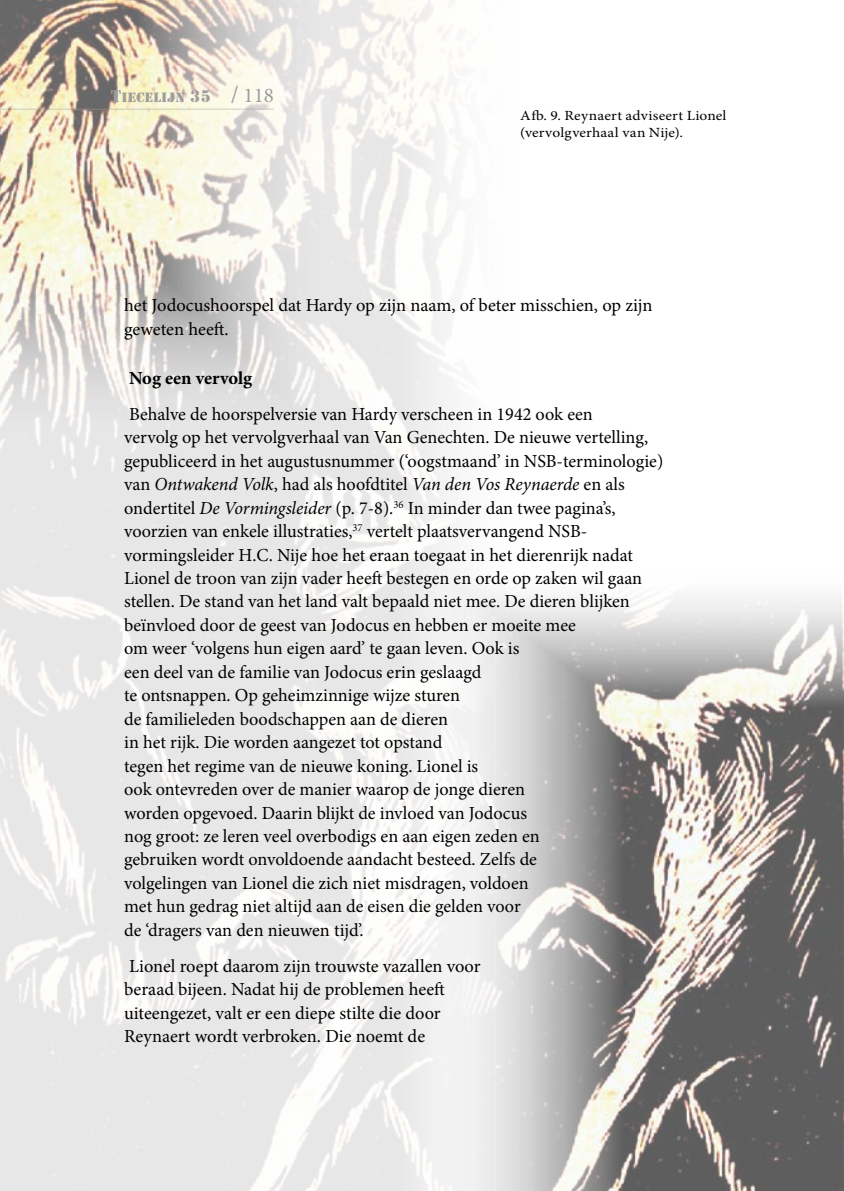
<style>
.page{position:relative;width:844px;height:1191px;background:#fff}
.page>*{position:absolute;margin:0;border:0;box-sizing:border-box;transform-origin:0 0}
.t1{font:18.38px/23.4px "Minion Pro";color:#000}
.t2{font:700 18.38px "Minion Pro";letter-spacing:-.005em;color:#000}
.t3{font:14px/16.8px "Minion Pro";letter-spacing:.01em;color:#000;scale:1.1 1}
.t4{font:14px "Stencil";color:#9d9d9c}
.s1{font-size:17.5px}
.s2{font-family:"Minion Pro";font-size:24.5px}
.s3{font-family:"Minion Pro";font-size:21px}
.s4{font-style:italic}
</style>
<div class="page">
<img style="left:0;top:0;width:448px;height:1191px">
<img style="left:424px;top:559px;width:419px;height:632px">
<img style="left:0;top:0;width:334px;height:445px">
<hr style="left:0;top:109px;width:274px;height:1px;background:#9d9d9c">
<p class="t4" style="left:111px;top:90px;width:27px"><span class="s1">T</span>IECEL</p>
<p class="t4" style="left:161px;top:90px;width:114px">IJN <span class="s1">35</span> <span class="s2">/</span> <span class="s3">118</span></p>
<p class="t3" style="left:520px;top:108px;width:189px">Afb. 9. Reynaert adviseert Lionel (vervolgverhaal van Nije).</p>
<p class="t1" style="left:124px;top:293px;width:529px">het Jodocushoorspel dat Hardy op zijn naam, of beter misschien, op zijn geweten heeft.</p>
<p class="t2" style="left:129px;top:365px;width:125px">Nog een vervolg</p>
<p class="t1" style="left:124px;top:402px;width:540px">Behalve de hoorspelversie van Hardy verscheen in 1942 ook een<br>vervolg op het vervolgverhaal van Van Genechten. De nieuwe vertelling, gepubliceerd in het augustusnummer (‘oogstmaand’ in NSB-terminologie) van <span class="s4">Ontwakend Volk</span>, had als hoofdtitel <span class="s4">Van den Vos Reynaerde</span> en als ondertitel <span class="s4">De Vormingsleider</span> (p. 7-8).<sup>36</sup> In minder dan twee pagina’s, voorzien van enkele illustraties,<sup>37</sup> vertelt plaatsvervangend NSB&shy;vormingsleider H.C. Nije hoe het eraan toegaat in het dierenrijk nadat Lionel de troon van zijn vader heeft bestegen en orde op zaken wil gaan stellen. De stand van het land valt bepaald niet mee. De dieren blijken beïnvloed door de geest van Jodocus en hebben er moeite mee<br>om weer ‘volgens hun eigen aard’ te gaan leven. Ook is<br>een deel van de familie van Jodocus erin geslaagd<br>te ontsnappen. Op geheimzinnige wijze sturen<br>de familieleden boodschappen aan de dieren<br>in het rijk. Die worden aangezet tot opstand<br>tegen het regime van de nieuwe koning. Lionel is<br>ook ontevreden over de manier waarop de jonge dieren<br>worden opgevoed. Daarin blijkt de invloed van Jodocus<br>nog groot: ze leren veel overbodigs en aan eigen zeden en<br>gebruiken wordt onvoldoende aandacht besteed. Zelfs de<br>volgelingen van Lionel die zich niet misdragen, voldoen<br>met hun gedrag niet altijd aan de eisen die gelden voor<br>de ‘dragers van den nieuwen tijd’.</p>
<p class="t1" style="left:124px;top:954px;width:358px">Lionel roept daarom zijn trouwste vazallen voor beraad bijeen. Nadat hij de problemen heeft uiteengezet, valt er een diepe stilte die door Reynaert wordt verbroken. Die noemt de</p>
</div>
